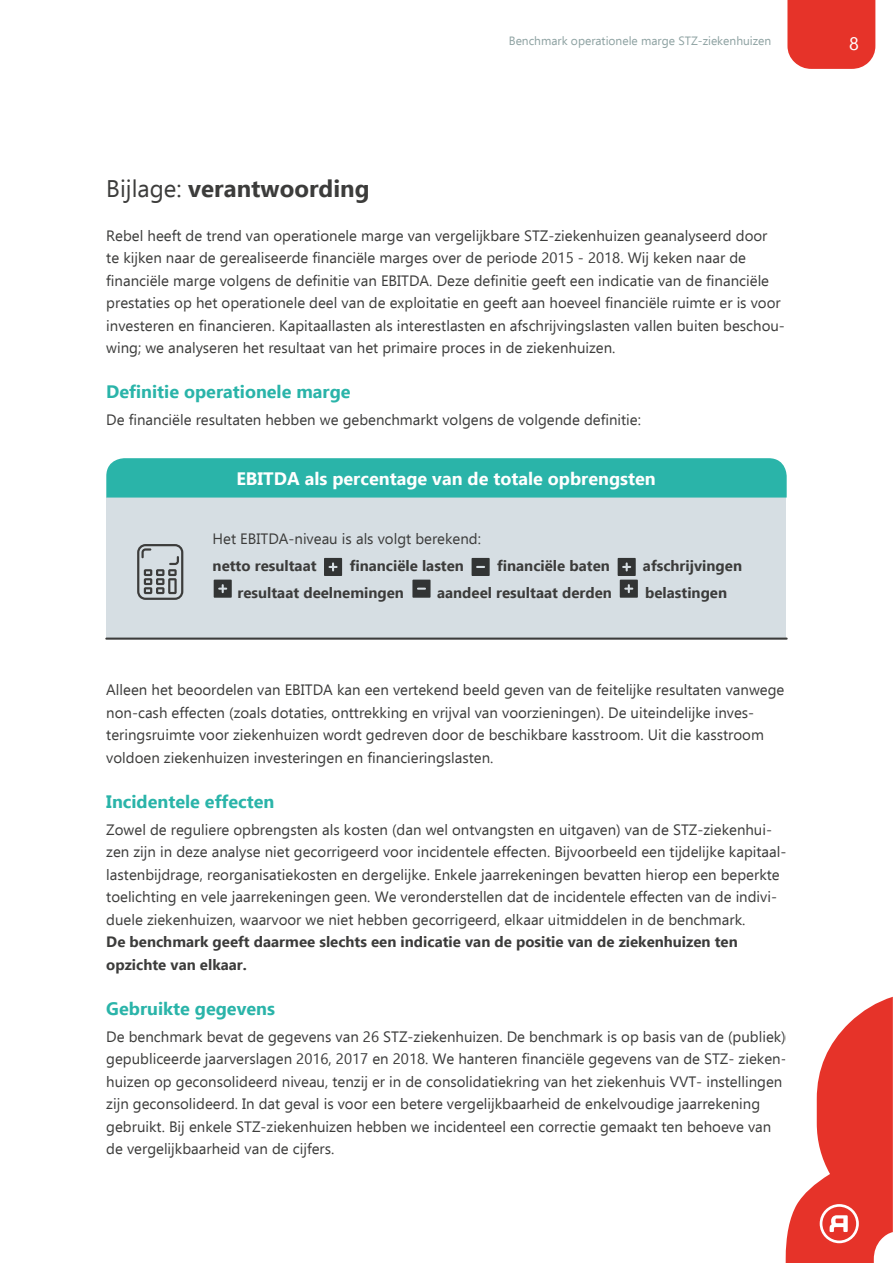
<style>
.page{position:relative;width:893px;height:1263px;background:#fff}
.page>*{position:absolute;margin:0;border:0;box-sizing:border-box;transform-origin:0 0}
.t1{font:700 24px "Ebrima";color:#3c3c3b}
.t2{font:700 18px "Ebrima";color:#2ab4a9}
.t3{font:700 18px "Ebrima";color:#fff}
.t4{font:18px "Ebrima";color:#fff}
.t5{font:15px/22.5px "Ebrima";color:#3c3c3b}
.t6{font:700 15px/22.5px "Ebrima";color:#3c3c3b}
.t7{font:12px "Ebrima";color:#8ea2a2}
.s1{font-weight:400}
</style>
<div class="page">
<div style="left:106px;top:497px;width:680px;height:140px;background:#d6dee3"></div>
<div style="left:106px;top:458px;width:681px;height:39px;background:#2ab4a9"></div>
<svg style="left:137px;top:544px;width:46px;height:56px"></svg>
<svg style="left:214px;top:580px;width:18px;height:18px"></svg>
<svg style="left:618px;top:558px;width:18px;height:18px"></svg>
<svg style="left:620px;top:580px;width:18px;height:18px"></svg>
<svg style="left:472px;top:558px;width:18px;height:18px"></svg>
<svg style="left:412px;top:580px;width:19px;height:18px"></svg>
<svg style="left:324px;top:558px;width:18px;height:18px"></svg>
<svg style="left:219px;top:585px;width:7px;height:7px"></svg>
<svg style="left:623px;top:563px;width:7px;height:7px"></svg>
<svg style="left:625px;top:585px;width:7px;height:7px"></svg>
<svg style="left:477px;top:566px;width:7px;height:2px"></svg>
<svg style="left:418px;top:588px;width:7px;height:2px"></svg>
<svg style="left:330px;top:563px;width:7px;height:7px"></svg>
<hr style="left:106px;top:637px;width:681px;height:3px;background:#3c3c3b">
<div style="left:787px;top:0;width:88px;height:69px;background:#e63329"></div>
<svg style="left:786px;top:997px;width:107px;height:266px"></svg>
<h1 class="t1" style="left:106px;top:171px;width:265px"><span class="s1">Bijlage:</span> verantwoording</h1>
<p class="t7" style="left:509px;top:32px;width:264px">Benchmark operationele marge STZ-ziekenhuizen</p>
<p class="t5" style="left:106px;top:224px;width:680px">Rebel heeft de trend van operationele marge van vergelijkbare STZ-ziekenhuizen geanalyseerd door<br>te kijken naar de gerealiseerde financiële marges over de periode 2015 - 2018. Wij keken naar de financiële marge volgens de definitie van EBITDA. Deze definitie geeft een indicatie van de financiële prestaties op het operationele deel van de exploitatie en geeft aan hoeveel financiële ruimte er is voor investeren en financieren. Kapitaallasten als interestlasten en afschrijvingslasten vallen buiten beschou&shy;wing; we analyseren het resultaat van het primaire proces in de ziekenhuizen.</p>
<p class="t2" style="left:106px;top:378px;width:246px">Definitie operationele marge</p>
<p class="t5" style="left:106px;top:408px;width:536px">De financiële resultaten hebben we gebenchmarkt volgens de volgende definitie:</p>
<p class="t3" style="left:236px;top:465px;width:421px">EBITDA als percentage van de totale opbrengsten</p>
<p class="t5" style="left:213px;top:527px;width:270px">Het EBITDA-niveau is als volgt berekend:</p>
<p class="t6" style="left:213px;top:553px;width:105px">netto resultaat</p>
<p class="t6" style="left:350px;top:553px;width:116px">financiële lasten</p>
<p class="t6" style="left:497px;top:553px;width:114px">financiële baten</p>
<p class="t6" style="left:643px;top:553px;width:101px">afschrijvingen</p>
<p class="t6" style="left:237px;top:580px;width:168px">resultaat deelnemingen</p>
<p class="t6" style="left:437px;top:580px;width:176px">aandeel resultaat derden</p>
<p class="t6" style="left:645px;top:580px;width:83px">belastingen</p>
<p class="t5" style="left:106px;top:678px;width:680px">Alleen het beoordelen van EBITDA kan een vertekend beeld geven van de feitelijke resultaten vanwege non-cash effecten (zoals dotaties, onttrekking en vrijval van voorzieningen). De uiteindelijke inves&shy;teringsruimte voor ziekenhuizen wordt gedreven door de beschikbare kasstroom. Uit die kasstroom voldoen ziekenhuizen investeringen en financieringslasten.</p>
<p class="t2" style="left:106px;top:788px;width:170px">Incidentele effecten</p>
<p class="t5" style="left:106px;top:818px;width:682px">Zowel de reguliere opbrengsten als kosten (dan wel ontvangsten en uitgaven) van de STZ-ziekenhui&shy;zen zijn in deze analyse niet gecorrigeerd voor incidentele effecten. Bijvoorbeeld een tijdelijke kapitaal&shy;lastenbijdrage, reorganisatiekosten en dergelijke. Enkele jaarrekeningen bevatten hierop een beperkte toelichting en vele jaarrekeningen geen. We veronderstellen dat de incidentele effecten van de indivi&shy;duele ziekenhuizen, waarvoor we niet hebben gecorrigeerd, elkaar uitmiddelen in de benchmark.</p>
<p class="t6" style="left:106px;top:930px;width:633px">De benchmark geeft daarmee slechts een indicatie van de positie van de ziekenhuizen ten opzichte van elkaar.</p>
<p class="t2" style="left:106px;top:995px;width:170px">Gebruikte gegevens</p>
<p class="t5" style="left:106px;top:1025px;width:682px">De benchmark bevat de gegevens van 26 STZ-ziekenhuizen. De benchmark is op basis van de (publiek) gepubliceerde jaarverslagen 2016, 2017 en 2018. We hanteren financiële gegevens van de STZ- zieken&shy;huizen op geconsolideerd niveau, tenzij er in de consolidatiekring van het ziekenhuis VVT- instellingen zijn geconsolideerd. In dat geval is voor een betere vergelijkbaarheid de enkelvoudige jaarrekening gebruikt. Bij enkele STZ-ziekenhuizen hebben we incidenteel een correctie gemaakt ten behoeve van de vergelijkbaarheid van de cijfers.</p>
<p class="t4" style="left:849px;top:30px;width:11px">8</p>
</div>
